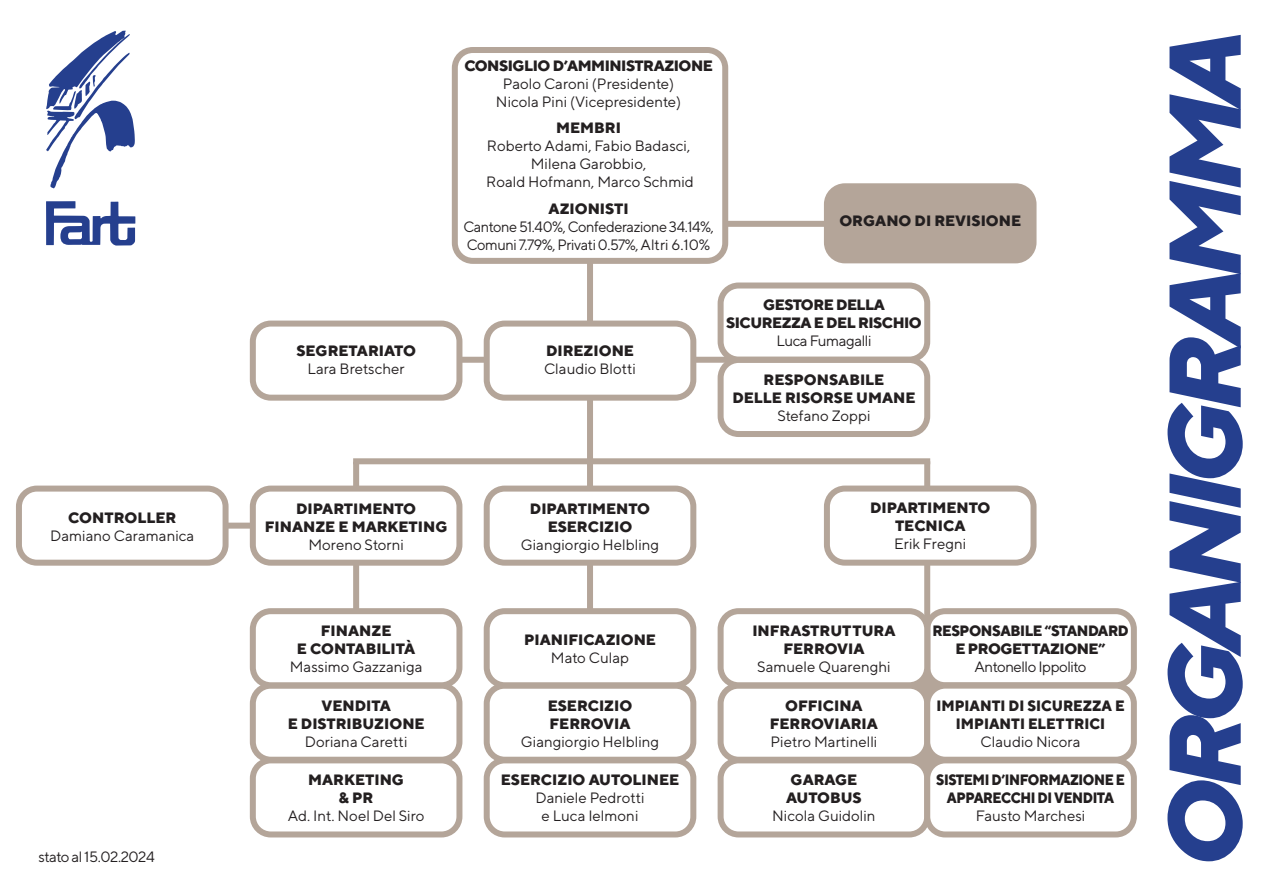
<style>
.page{position:relative;width:1263px;height:893px;background:#fff}
.page>*{position:absolute;margin:0;border:0;box-sizing:border-box;transform-origin:0 0}
.t1{font:italic 800 101.55px "TT Norms";letter-spacing:-.085em;color:#253f8e}
.t2{font:15px/18px "TT Norms";color:#231f20;text-align:center}
.t3{font:800 15px/18px "TT Norms";color:#231f20;text-align:center}
.t4{font:15px/18px "TT Norms";letter-spacing:-.03em;color:#231f20}
.t5{font:800 15px/18px "TT Norms";letter-spacing:-.03em;color:#231f20;text-align:center}
.t6{font:800 15px/18px "TT Norms";letter-spacing:-.03em;color:#231f20;text-align:center;scale:.9 1}
.t7{font:800 15px/18px "TT Norms";color:#231f20;text-align:center;scale:.95 1}
.t8{font:800 15px/18px "TT Norms";letter-spacing:-.03em;color:#231f20;text-align:center;scale:.95 1}
</style>
<div class="page">
<svg style="left:46px;top:201px;width:89px;height:45px"></svg>
<svg style="left:46px;top:31px;width:89px;height:157px"></svg>
<div style="left:718px;top:683px;width:212px;height:80px;border:6px solid #b4a599;border-radius:18px"></div>
<div style="left:484px;top:683px;width:212px;height:80px;border:6px solid #b4a599;border-radius:18px"></div>
<div style="left:250px;top:683px;width:212px;height:80px;border:6px solid #b4a599;border-radius:18px"></div>
<div style="left:718px;top:757px;width:212px;height:80px;border:6px solid #b4a599;border-radius:18px"></div>
<div style="left:924px;top:757px;width:213px;height:80px;border:6px solid #b4a599;border-radius:18px"></div>
<div style="left:924px;top:608px;width:213px;height:80px;border:6px solid #b4a599;border-radius:18px"></div>
<div style="left:924px;top:683px;width:213px;height:80px;border:6px solid #b4a599;border-radius:18px"></div>
<div style="left:250px;top:757px;width:212px;height:80px;border:6px solid #b4a599;border-radius:18px"></div>
<div style="left:696px;top:221px;width:148px;height:6px;background:#b4a599"></div>
<div style="left:325px;top:357px;width:539px;height:6px;background:#b4a599"></div>
<div style="left:42px;top:523px;width:382px;height:6px;background:#b4a599"></div>
<div style="left:353px;top:458px;width:577px;height:6px;background:#b4a599"></div>
<div style="left:587px;top:251px;width:6px;height:434px;background:#b4a599"></div>
<div style="left:353px;top:462px;width:6px;height:223px;background:#b4a599"></div>
<div style="left:924px;top:461px;width:6px;height:219px;background:#b4a599"></div>
<div style="left:455px;top:50px;width:270px;height:211px;background:#fff;border-radius:18px"></div>
<div style="left:452px;top:47px;width:276px;height:217px;border:6px solid #b4a599;border-radius:18px"></div>
<div style="left:827px;top:186px;width:206px;height:74px;background:#b4a599;border-radius:18px"></div>
<div style="left:824px;top:183px;width:212px;height:80px;border:6px solid #b4a599;border-radius:18px"></div>
<div style="left:487px;top:324px;width:206px;height:74px;background:#fff;border-radius:18px"></div>
<div style="left:484px;top:321px;width:212px;height:80px;border:6px solid #b4a599;border-radius:18px"></div>
<div style="left:253px;top:324px;width:206px;height:74px;background:#fff;border-radius:18px"></div>
<div style="left:250px;top:321px;width:212px;height:80px;border:6px solid #b4a599;border-radius:18px"></div>
<div style="left:718px;top:282px;width:212px;height:81px;border:6px solid #b4a599;border-radius:18px"></div>
<div style="left:718px;top:357px;width:212px;height:80px;border:6px solid #b4a599;border-radius:18px"></div>
<div style="left:487px;top:489px;width:206px;height:74px;background:#fff;border-radius:18px"></div>
<div style="left:484px;top:486px;width:212px;height:80px;border:6px solid #b4a599;border-radius:18px"></div>
<div style="left:487px;top:611px;width:206px;height:74px;background:#fff;border-radius:18px"></div>
<div style="left:484px;top:608px;width:212px;height:80px;border:6px solid #b4a599;border-radius:18px"></div>
<div style="left:253px;top:489px;width:206px;height:74px;background:#fff;border-radius:18px"></div>
<div style="left:250px;top:486px;width:212px;height:80px;border:6px solid #b4a599;border-radius:18px"></div>
<div style="left:19px;top:489px;width:207px;height:74px;background:#fff;border-radius:18px"></div>
<div style="left:16px;top:486px;width:213px;height:80px;border:6px solid #b4a599;border-radius:18px"></div>
<div style="left:253px;top:611px;width:206px;height:74px;background:#fff;border-radius:18px"></div>
<div style="left:250px;top:608px;width:212px;height:80px;border:6px solid #b4a599;border-radius:18px"></div>
<div style="left:827px;top:489px;width:206px;height:74px;background:#fff;border-radius:18px"></div>
<div style="left:824px;top:486px;width:212px;height:80px;border:6px solid #b4a599;border-radius:18px"></div>
<div style="left:718px;top:608px;width:212px;height:80px;border:6px solid #b4a599;border-radius:18px"></div>
<div style="left:484px;top:757px;width:212px;height:80px;border:6px solid #b4a599;border-radius:18px"></div>
<p class="t3" style="left:68px;top:508px;width:109px">CONTROLLER</p>
<p class="t2" style="left:50px;top:526px;width:146px">Damiano Caramanica</p>
<p class="t4" style="left:38px;top:847px;width:118px">stato al 15.02.2024</p>
<p class="t3" style="left:296px;top:341px;width:121px">SEGRETARIATO</p>
<p class="t2" style="left:308px;top:359px;width:99px">Lara Bretscher</p>
<p class="t5" style="left:464px;top:56px;width:250px">CONSIGLIO D’AMMINISTRAZIONE</p>
<p class="t2" style="left:496px;top:74px;width:187px">Paolo Caroni (Presidente)<br>Nicola Pini (Vicepresidente)</p>
<p class="t3" style="left:556px;top:119px;width:66px">MEMBRI</p>
<p class="t2" style="left:486px;top:137px;width:209px">Roberto Adami, Fabio Badasci,<br>Milena Garobbio,<br>Roald Hofmann, Marco Schmid</p>
<p class="t3" style="left:549px;top:199px;width:81px">AZIONISTI</p>
<p class="t4" style="left:463px;top:217px;width:252px">Cantone 51.40%, Confederazione 34.14%,<br>Comuni 7.79%, Privati 0.57%, Altri 6.10%</p>
<p class="t3" style="left:839px;top:212px;width:183px">ORGANO DI REVISIONE</p>
<p class="t3" style="left:546px;top:341px;width:89px">DIREZIONE</p>
<p class="t2" style="left:544px;top:359px;width:94px">Claudio Blotti</p>
<p class="t5" style="left:726px;top:296px;width:197px">GESTORE DELLA<br>SICUREZZA E DEL RISCHIO</p>
<p class="t4" style="left:776px;top:332px;width:97px">Luca Fumagalli</p>
<p class="t3" style="left:732px;top:370px;width:185px">RESPONSABILE<br>DELLE RISORSE UMANE</p>
<p class="t2" style="left:777px;top:406px;width:95px">Stefano Zoppi</p>
<p class="t3" style="left:265px;top:499px;width:184px">DIPARTIMENTO<br>FINANZE E MARKETING</p>
<p class="t2" style="left:308px;top:535px;width:97px">Moreno Storni</p>
<p class="t3" style="left:297px;top:621px;width:120px">FINANZE<br>E CONTABILITÀ</p>
<p class="t2" style="left:290px;top:657px;width:134px">Massimo Gazzaniga</p>
<p class="t3" style="left:288px;top:696px;width:138px">VENDITA<br>E DISTRIBUZIONE</p>
<p class="t2" style="left:305px;top:732px;width:104px">Doriana Caretti</p>
<p class="t3" style="left:308px;top:771px;width:97px">MARKETING &amp; PR</p>
<p class="t2" style="left:288px;top:807px;width:138px">Ad. Int. Noel Del Siro</p>
<p class="t3" style="left:530px;top:499px;width:122px">DIPARTIMENTO<br>ESERCIZIO</p>
<p class="t2" style="left:521px;top:535px;width:140px">Giangiorgio Helbling</p>
<p class="t3" style="left:524px;top:630px;width:133px">PIANIFICAZIONE</p>
<p class="t2" style="left:551px;top:648px;width:80px">Mato Culap</p>
<p class="t3" style="left:548px;top:696px;width:86px;text-align:left">ESERCIZIO<br>FERROVIA</p>
<p class="t2" style="left:521px;top:732px;width:140px">Giangiorgio Helbling</p>
<p class="t3" style="left:501px;top:771px;width:180px">ESERCIZIO AUTOLINEE</p>
<p class="t2" style="left:535px;top:789px;width:111px">Daniele Pedrotti e Luca Ielmoni</p>
<p class="t3" style="left:870px;top:499px;width:122px">DIPARTIMENTO<br>TECNICA</p>
<p class="t2" style="left:894px;top:535px;width:73px">Erik Fregni</p>
<p class="t3" style="left:752px;top:621px;width:145px">INFRASTRUTTURA<br>FERROVIA</p>
<p class="t2" style="left:757px;top:657px;width:135px">Samuele Quarenghi</p>
<p class="t3" style="left:770px;top:696px;width:110px">OFFICINA<br>FERROVIARIA</p>
<p class="t2" style="left:770px;top:732px;width:108px">Pietro Martinelli</p>
<p class="t3" style="left:786px;top:771px;width:77px;text-align:left">GARAGE<br>AUTOBUS</p>
<p class="t2" style="left:772px;top:807px;width:105px">Nicola Guidolin</p>
<p class="t8" style="left:932px;top:621px;width:208px">RESPONSABILE “STANDARD<br>E PROGETTAZIONE”</p>
<p class="t4" style="left:974px;top:657px;width:114px">Antonello Ippolito</p>
<p class="t7" style="left:936px;top:696px;width:200px">IMPIANTI DI SICUREZZA E<br>IMPIANTI ELETTRICI</p>
<p class="t2" style="left:980px;top:732px;width:101px">Claudio Nicora</p>
<p class="t6" style="left:936px;top:771px;width:211px">SISTEMI D’INFORMAZIONE E<br>APPARECCHI DI VENDITA</p>
<p class="t2" style="left:976px;top:807px;width:111px">Fausto Marchesi</p>
<h1 class="t1" style="left:1139px;top:867px;width:843px;rotate:-90deg">ORGANIGRAMMA</h1>
</div>
